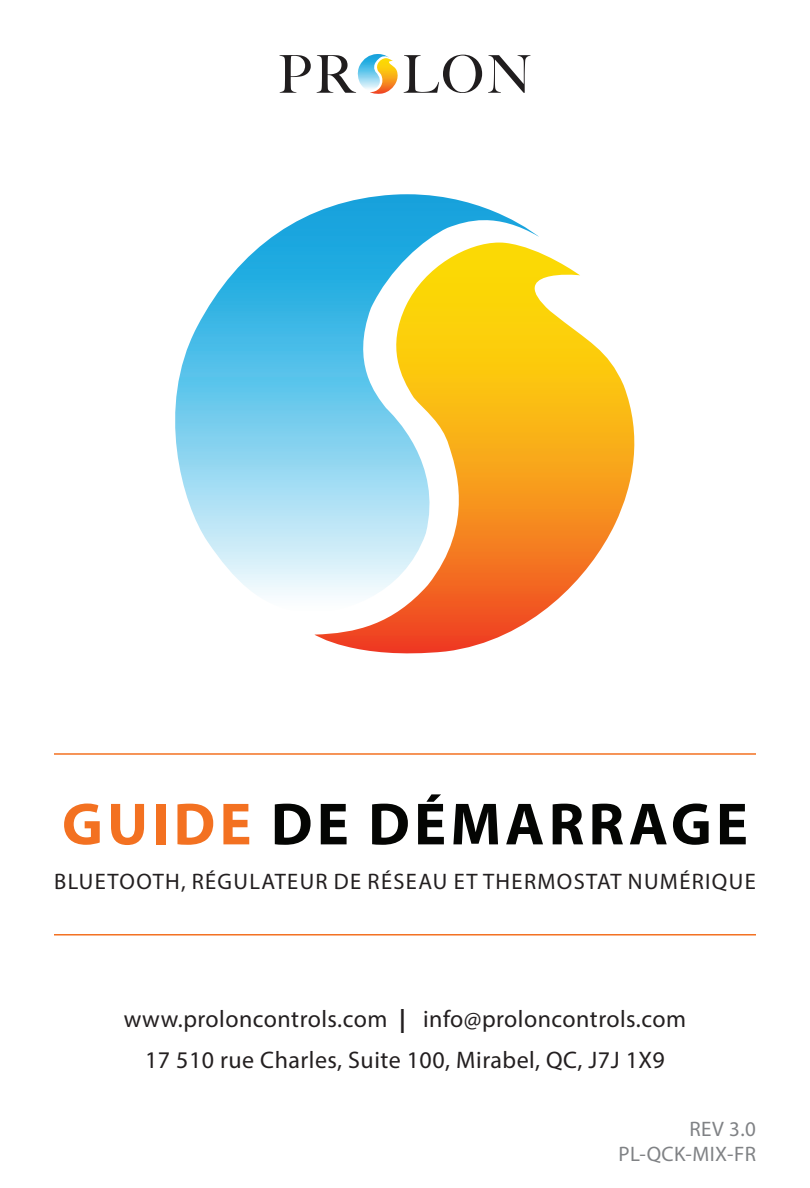
<style>
.page{position:relative;width:810px;height:1188px;background:#fff}
.page>*{position:absolute;margin:0;border:0;box-sizing:border-box;transform-origin:0 0}
.t1{font:700 60px "Myriad Pro";letter-spacing:.07em;color:#040503}
.t2{font:24px/40.8px "Myriad Pro";letter-spacing:.02em;color:#231f20;text-align:center}
.t3{font:22.5px "Myriad Pro";letter-spacing:.06em;color:#231f20}
.t4{font:21px/25.2px "Myriad Pro";letter-spacing:.02em;color:#808285;text-align:right}
.s1{color:#f37121}
.s2{font-weight:700}
</style>
<div class="page">
<svg style="left:280px;top:55px;width:31px;height:38px"></svg>
<svg style="left:404px;top:55px;width:78px;height:38px"></svg>
<svg style="left:488px;top:55px;width:42px;height:38px"></svg>
<svg style="left:317px;top:54px;width:81px;height:40px"></svg>
<hr style="left:54px;top:934px;width:702px;height:2px;background:#f37121">
<hr style="left:54px;top:753px;width:702px;height:2px;background:#f37121">
<svg style="left:175px;top:194px;width:364px;height:402px"></svg>
<svg style="left:314px;top:243px;width:321px;height:411px"></svg>
<h1 class="t1" style="left:62px;top:785px;width:688px"><span class="s1">GUIDE</span> DE DÉMARRAGE</h1>
<p class="t3" style="left:54px;top:868px;width:703px">BLUETOOTH, RÉGULATEUR DE RÉSEAU ET THERMOSTAT NUMÉRIQUE</p>
<p class="t2" style="left:124px;top:998px;width:564px">www.proloncontrols.com <span class="s2">|</span> info@proloncontrols.com<br>17 510 rue Charles, Suite 100, Mirabel, QC, J7J 1X9</p>
<p class="t4" style="left:618px;top:1116px;width:139px">REV 3.0<br>PL-QCK-MIX-FR</p>
</div>
